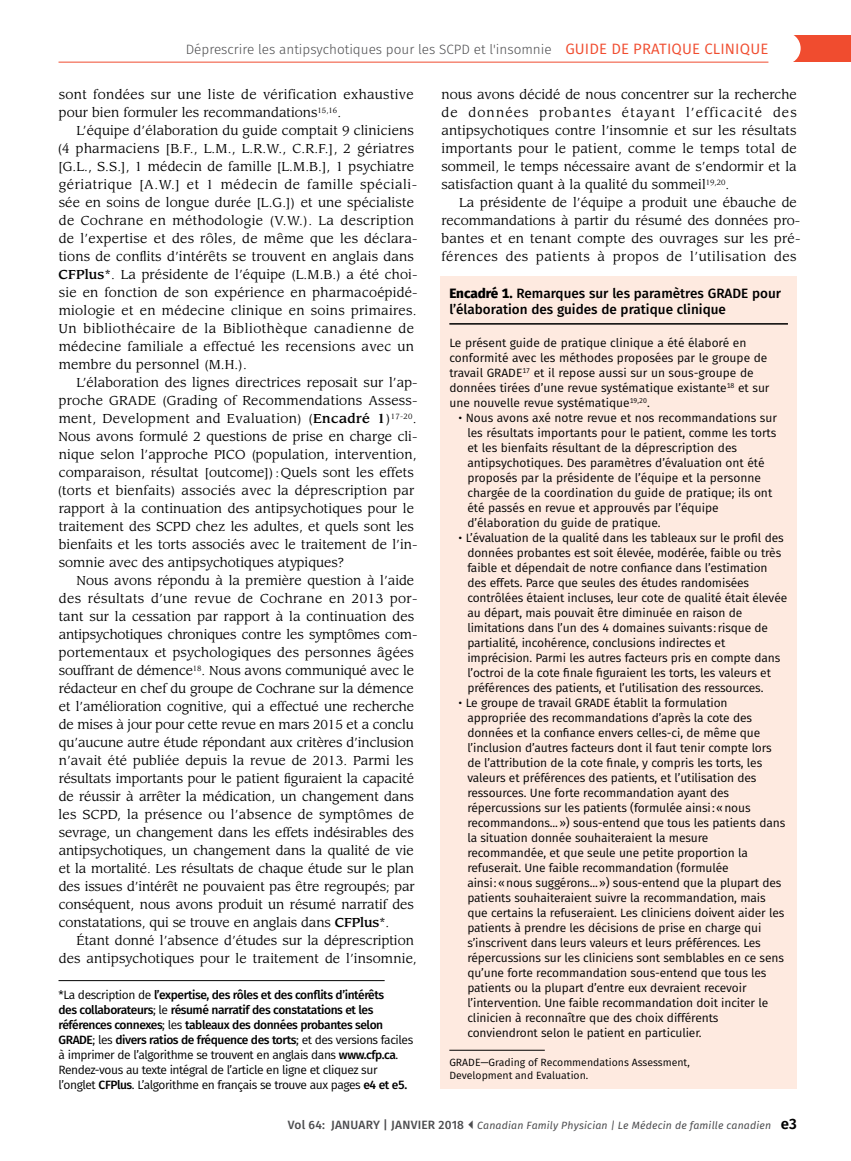
<style>
.page{position:relative;width:851px;height:1161px;background:#fff}
.page>*{position:absolute;margin:0;border:0;box-sizing:border-box;transform-origin:0 0}
.t1{font:500 13.5px/16.5px "Fira Sans";color:#000}
.t2{font:300 13.5px "Fira Sans";color:#4d4d4f}
.t3{font:12.75px/18px "Leawood Std";letter-spacing:.005em;color:#000}
.t4{font:12.75px/18px "Leawood Std";letter-spacing:.025em;color:#000}
.t5{font:12px/15px "Fira Sans";letter-spacing:-.01em;color:#000}
.t6{font:500 12px/15px "Fira Sans";letter-spacing:-.035em;color:#000}
.t7{font:italic 10.5px "Fira Sans";letter-spacing:.015em;color:#4d4d4f}
.t8{font:10.5px/13.5px "Fira Sans";color:#000}
.s1{font-weight:400;font-size:15px;color:#f04c2f}
.s2{font-weight:500}
.s3{font-weight:800}
.s4{font-weight:400}
.s5{font-weight:500;font-style:normal;font-size:12px}
.s6{font-weight:600;font-style:normal;font-size:15px;color:#000}
</style>
<div class="page">
<div style="left:793px;top:35px;width:57px;height:27px;background:#f04c2f"></div>
<div style="left:768px;top:32px;width:32px;height:32px;background:#fff;border-radius:50%"></div>
<hr style="left:58px;top:62px;width:710px;height:1px;background:#f04c2f">
<div style="left:440px;top:276px;width:356px;height:812px;background:#feeae0"></div>
<hr style="left:449px;top:323px;width:339px;height:2px;background:#000">
<hr style="left:449px;top:1050px;width:95px;height:1px;background:#000">
<hr style="left:58px;top:980px;width:326px;height:1px;background:#000">
<p class="t2" style="left:186px;top:40px;width:584px">Déprescrire les antipsychotiques pour les SCPD et l'insomnie <span class="s1">GUIDE DE PRATIQUE CLINIQUE</span></p>
<p class="t4" style="left:59px;top:86px;width:356px">sont fondées sur une liste de vérification exhaustive pour bien formuler les recommandations<sup>15,16</sup>.</p>
<p class="t3" style="left:58px;top:122px;width:361px;text-indent:19px">L’équipe d’élaboration du guide comptait 9 cliniciens (4 pharmaciens [B.F., L.M., L.R.W., C.R.F.], 2 gériatres [G.L., S.S.], 1 médecin de famille [L.M.B.], 1 psychiatre gériatrique [A.W.] et 1 médecin de famille spéciali&shy;sée en soins de longue durée [L.G.]) et une spécialiste de Cochrane en méthodologie (V.W.). La description de l’expertise et des rôles, de même que les déclara&shy;tions de conflits d’intérêts se trouvent en anglais dans <span class="s2">CFPlus</span>*. La présidente de l’équipe (L.M.B.) a été choi&shy;sie en fonction de son expérience en pharmacoépidé&shy;miologie et en médecine clinique en soins primaires.<br>Un bibliothécaire de la Bibliothèque canadienne de médecine familiale a effectué les recensions avec un membre du personnel (M.H.).</p>
<p class="t3" style="left:58px;top:374px;width:361px;text-indent:19px">L’élaboration des lignes directrices reposait sur l’ap&shy;proche GRADE (Grading of Recommendations Assess&shy;ment, Development and Evaluation) (<span class="s2">Encadré 1</span>)<sup>17-20</sup>.<br>Nous avons formulé 2 questions de prise en charge cli&shy;nique selon l’approche PICO (population, intervention, comparaison, résultat [outcome]):Quels sont les effets (torts et bienfaits) associés avec la déprescription par rapport à la continuation des antipsychotiques pour le traitement des SCPD chez les adultes, et quels sont les bienfaits et les torts associés avec le traitement de l’in&shy;somnie avec des antipsychotiques atypiques?</p>
<p class="t3" style="left:59px;top:572px;width:360px;text-indent:18px">Nous avons répondu à la première question à l’aide des résultats d’une revue de Cochrane en 2013 por&shy;tant sur la cessation par rapport à la continuation des antipsychotiques chroniques contre les symptômes com&shy;portementaux et psychologiques des personnes âgées souffrant de démence<sup>18</sup>. Nous avons communiqué avec le rédacteur en chef du groupe de Cochrane sur la démence et l’amélioration cognitive, qui a effectué une recherche de mises à jour pour cette revue en mars 2015 et a conclu qu’aucune autre étude répondant aux critères d’inclusion n’avait été publiée depuis la revue de 2013. Parmi les résultats importants pour le patient figuraient la capacité de réussir à arrêter la médication, un changement dans les SCPD, la présence ou l’absence de symptômes de sevrage, un changement dans les effets indésirables des antipsychotiques, un changement dans la qualité de vie et la mortalité. Les résultats de chaque étude sur le plan des issues d’intérêt ne pouvaient pas être regroupés; par conséquent, nous avons produit un résumé narratif des constatations, qui se trouve en anglais dans <span class="s2">CFPlus</span>*.</p>
<p class="t3" style="left:59px;top:932px;width:359px;text-align:right">Étant donné l’absence d’études sur la déprescription des antipsychotiques pour le traitement de l’insomnie,</p>
<p class="t3" style="left:441px;top:86px;width:357px;text-align:justify">nous avons décidé de nous concentrer sur la recherche de données probantes étayant l’efficacité des antipsychotiques contre l’insomnie et sur les résultats importants pour le patient, comme le temps total de sommeil, le temps nécessaire avant de s’endormir et la satisfaction quant à la qualité du sommeil<sup>19,20</sup>.</p>
<p class="t3" style="left:441px;top:194px;width:360px;text-indent:18px">La présidente de l’équipe a produit une ébauche de recommandations à partir du résumé des données pro&shy;bantes et en tenant compte des ouvrages sur les pré&shy;férences des patients à propos de l’utilisation des</p>
<p class="t1" style="left:449px;top:284px;width:333px"><span class="s3">Encadré 1.</span> Remarques sur les paramètres GRADE pour l’élaboration des guides de pratique clinique</p>
<p class="t5" style="left:449px;top:335px;width:322px">Le présent guide de pratique clinique a été élaboré en conformité avec les méthodes proposées par le groupe de travail GRADE<sup>17</sup> et il repose aussi sur un sous-groupe de données tirées d’une revue systématique existante<sup>18</sup> et sur une nouvelle revue systématique<sup>19,20</sup>.</p>
<p class="t5" style="left:467px;top:410px;width:311px;text-indent:-9px">• Nous avons axé notre revue et nos recommandations sur les résultats importants pour le patient, comme les torts et les bienfaits résultant de la déprescription des antipsychotiques. Des paramètres d’évaluation ont été proposés par la présidente de l’équipe et la personne chargée de la coordination du guide de pratique; ils ont été passés en revue et approuvés par l’équipe d’élaboration du guide de pratique.</p>
<p class="t5" style="left:467px;top:530px;width:321px;text-indent:-9px">• L’évaluation de la qualité dans les tableaux sur le profil des données probantes est soit élevée, modérée, faible ou très faible et dépendait de notre confiance dans l’estimation des effets. Parce que seules des études randomisées contrôlées étaient incluses, leur cote de qualité était élevée au départ, mais pouvait être diminuée en raison de limitations dans l’un des 4 domaines suivants:risque de partialité, incohérence, conclusions indirectes et imprécision. Parmi les autres facteurs pris en compte dans l’octroi de la cote finale figuraient les torts, les valeurs et préférences des patients, et l’utilisation des ressources.</p>
<p class="t5" style="left:467px;top:695px;width:319px;text-indent:-9px">• Le groupe de travail GRADE établit la formulation appropriée des recommandations d’après la cote des données et la confiance envers celles-ci, de même que l’inclusion d’autres facteurs dont il faut tenir compte lors de l’attribution de la cote finale, y compris les torts, les valeurs et préférences des patients, et l’utilisation des ressources. Une forte recommandation ayant des répercussions sur les patients (formulée ainsi:«nous recommandons...») sous-entend que tous les patients dans la situation donnée souhaiteraient la mesure recommandée, et que seule une petite proportion la refuserait. Une faible recommandation (formulée ainsi:«nous suggérons...») sous-entend que la plupart des patients souhaiteraient suivre la recommandation, mais que certains la refuseraient. Les cliniciens doivent aider les patients à prendre les décisions de prise en charge qui s’inscrivent dans leurs valeurs et leurs préférences. Les répercussions sur les cliniciens sont semblables en ce sens qu’une forte recommandation sous-entend que tous les patients ou la plupart d’entre eux devraient recevoir l’intervention. Une faible recommandation doit inciter le clinicien à reconnaître que des choix différents conviendront selon le patient en particulier.</p>
<p class="t8" style="left:449px;top:1055px;width:242px">GRADE—Grading of Recommendations Assessment,<br>Development and Evaluation.</p>
<p class="t6" style="left:58px;top:987px;width:356px"><span class="s4">*La description de</span> l’expertise, des rôles et des conflits d’intérêts<br>des collaborateurs<span class="s4">; le</span> résumé narratif des constatations et les références connexes<span class="s4">; les</span> tableaux des données probantes selon GRADE<span class="s4">; les</span> divers ratios de fréquence des torts<span class="s4">; et des versions faciles à imprimer de l’algorithme se trouvent en anglais dans</span> www.cfp.ca<span class="s4">.<br>Rendez-vous au texte intégral de l’article en ligne et cliquez sur l’onglet</span> CFPlus<span class="s4">. L’algorithme en français se trouve aux pages</span> e4 et e5.</p>
<p class="t7" style="left:288px;top:1117px;width:510px"><span class="s5">Vol 64: JANUARY | JANVIER 2018</span> Canadian Family Physician | Le Médecin de famille canadien <span class="s6">e3</span></p>
</div>
